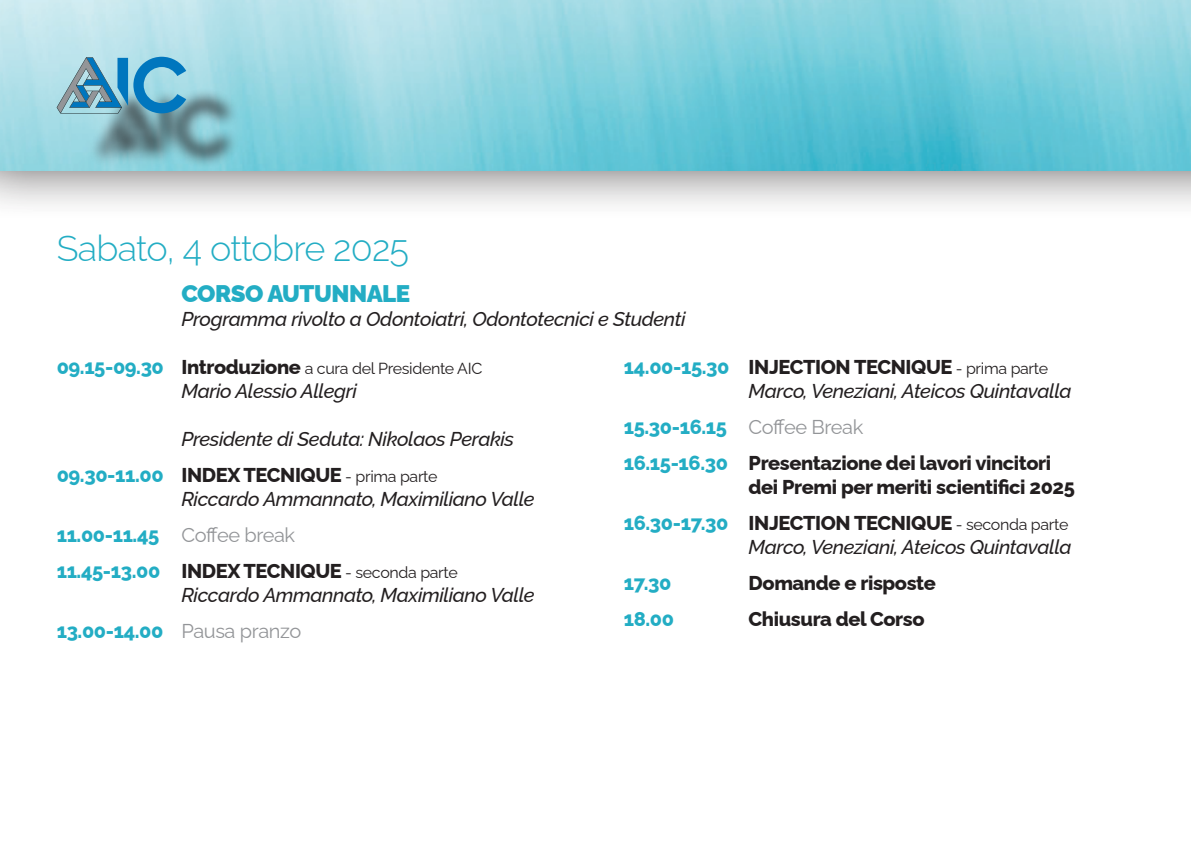
<style>
.page{position:relative;width:1191px;height:851px;background:#fff}
.page>*{position:absolute;margin:0;border:0;box-sizing:border-box;transform-origin:0 0}
.t1{font:300 36px "Raleway";letter-spacing:-.02em;color:#23adc4}
.t2{font:900 24px "Raleway";letter-spacing:-.02em;color:#23adc4}
.t3{font:italic 500 20px/36px "Raleway";letter-spacing:-.02em;color:#231f20}
.t4{font:800 20px/36px "Raleway";letter-spacing:-.02em;color:#231f20}
.t5{font:800 20px "Raleway";letter-spacing:-.02em;color:#23adc4}
.t6{font:16px "Raleway";letter-spacing:-.02em;color:#231f20}
.s1{font-weight:800;font-size:20px;color:#23adc4}
.s2{font-weight:800;font-size:20px}
.s3{font-weight:800;font-style:normal;color:#23adc4}
.s4{font-weight:800;font-style:normal}
.s5{font-weight:400;font-style:normal;font-size:16px}
.s6{font-weight:400;font-style:normal;color:#939598}
.s7{color:#23adc4}
.s8{font-weight:400;color:#939598}
.s9{font-weight:400;font-size:16px}
</style>
<div class="page">
<div style="left:0;top:0;width:1191px;height:220px;background:#231f20;opacity:.75"></div>
<img style="left:0;top:0;width:1191px;height:170px">
<div style="left:88px;top:87px;width:151px;height:81px;background:#231f20;opacity:.75"></div>
<svg style="left:57px;top:57px;width:129px;height:56px;background:#6cadc9"></svg>
<h1 class="t1" style="left:57px;top:219px;width:354px">Sabato, 4 ottobre 2025</h1>
<p class="t2" style="left:181px;top:274px;width:230px">CORSO AUTUNNALE</p>
<p class="t3" style="left:181px;top:298px;width:505px">Programma rivolto a Odontoiatri, Odontotecnici e Studenti</p>
<p class="t6" style="left:57px;top:355px;width:427px"><span class="s1">09.15-09.30</span> <span class="s2">Introduzione</span> a cura del Presidente AIC</p>
<p class="t3" style="left:181px;top:370px;width:177px">Mario Alessio Allegri</p>
<p class="t3" style="left:57px;top:418px;width:459px;text-indent:125px">Presidente di Seduta: Nikolaos Perakis<br><span class="s3">09.30-11.00</span> <span class="s4">INDEX TECNIQUE</span> <span class="s5">- prima parte</span></p>
<p class="t3" style="left:57px;top:478px;width:479px;text-indent:125px">Riccardo Ammannato, Maximiliano Valle<br><span class="s3">11.00-11.45</span> <span class="s6">Coffee break<br></span><span class="s3">11.45-13.00</span> <span class="s4">INDEX TECNIQUE</span> <span class="s5">- seconda parte</span></p>
<p class="t3" style="left:57px;top:574px;width:479px;text-indent:125px">Riccardo Ammannato, Maximiliano Valle<br><span class="s3">13.00-14.00</span> <span class="s6">Pausa pranzo</span></p>
<p class="t3" style="left:748px;top:352px;width:324px;line-height:24px;text-indent:-125px"><span class="s3">14.00-15.30</span> <span class="s4">INJECTION TECNIQUE</span> <span class="s5">- prima parte<br></span>Marco, Veneziani, Ateicos Quintavalla</p>
<p class="t4" style="left:624px;top:406px;width:429px"><span class="s7">15.30-16.15</span> <span class="s8">Coffee Break<br></span><span class="s7">16.15-16.30</span> Presentazione dei lavori vincitori</p>
<p class="t4" style="left:624px;top:466px;width:452px;text-indent:125px">dei Premi per meriti scientifici 2025<br><span class="s7">16.30-17.30</span> INJECTION TECNIQUE <span class="s9">- seconda parte</span></p>
<p class="t3" style="left:748px;top:526px;width:324px">Marco, Veneziani, Ateicos Quintavalla</p>
<p class="t5" style="left:624px;top:567px;width:49px">17.30</p>
<p class="t4" style="left:748px;top:562px;width:189px">Domande e risposte</p>
<p class="t5" style="left:624px;top:603px;width:52px">18.00</p>
<p class="t4" style="left:748px;top:598px;width:177px">Chiusura del Corso</p>
</div>
